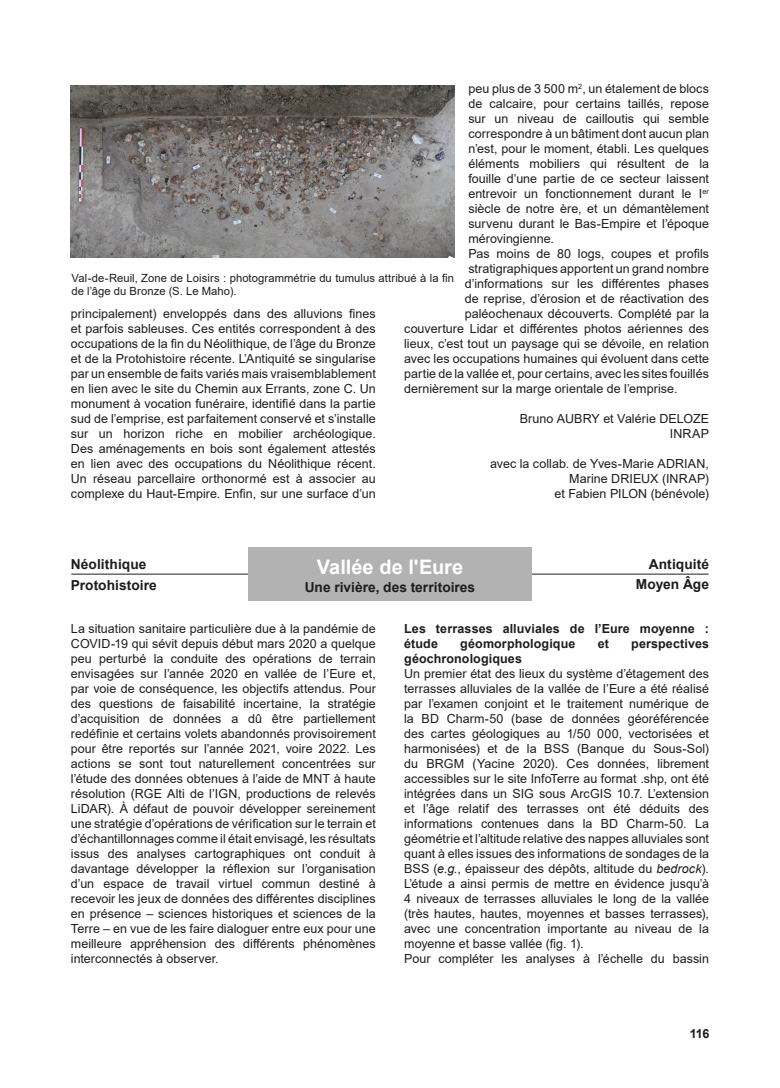
<style>
.page{position:relative;width:780px;height:1088px;background:#fff}
.page>*{position:absolute;margin:0;border:0;box-sizing:border-box;transform-origin:0 0}
.Corps_texte{font:700 20px "Arial";color:#fff}
.Corps_texte-2{font:700 13.75px "Arial";letter-spacing:.005em;color:#1d1d1b}
.Corps_texte-3{font:12.5px/15px "Arial";letter-spacing:.005em;color:#1d1d1b;text-align:justify}
.Corps_texte-4{font:700 12.5px/15px "Arial";letter-spacing:.01em;color:#1d1d1b}
.légendes{font:11.25px/12.5px "Arial";letter-spacing:.005em;color:#1d1d1b}
.s1{font-style:italic}
</style>
<div class="page">
<img style="left:71px;top:85px;width:383px;height:173px">
<hr style="left:71px;top:574px;width:637px;height:1px;background:#1d1d1b">
<div style="left:248px;top:547px;width:283px;height:54px;background:#b2b2b2"></div>
<p class="Corps_texte-3" style="left:468px;top:81px;width:242px">peu plus de 3 500 m<sup>2</sup>, un étalement de blocs de calcaire, pour certains taillés, repose sur un niveau de cailloutis qui semble correspondre à un bâtiment dont aucun plan n’est, pour le moment, établi. Les quelques éléments mobiliers qui résultent de la fouille d’une partie de ce secteur laissent entrevoir un fonctionnement durant le I<sup>er </sup>siècle de notre ère, et un démantèlement survenu durant le Bas-Empire et l’époque mérovingienne.</p>
<p class="Corps_texte-3" style="left:468px;top:246px;width:242px">Pas moins de 80 logs, coupes et profils</p>
<p class="Corps_texte-3" style="left:468px;top:261px;width:242px">stratigraphiques apportent un grand nombre</p>
<p class="Corps_texte-3" style="left:465px;top:276px;width:246px">d’informations sur les différentes phases</p>
<p class="Corps_texte-3" style="left:465px;top:291px;width:246px">de reprise, d’érosion et de réactivation des</p>
<p class="Corps_texte-3" style="left:465px;top:306px;width:246px">paléochenaux découverts. Complété par la</p>
<p class="Corps_texte-3" style="left:404px;top:321px;width:306px">couverture Lidar et différentes photos aériennes des</p>
<p class="Corps_texte-3" style="left:404px;top:336px;width:306px">lieux, c’est tout un paysage qui se dévoile, en relation</p>
<p class="Corps_texte-3" style="left:404px;top:351px;width:306px">avec les occupations humaines qui évoluent dans cette</p>
<p class="Corps_texte-3" style="left:404px;top:366px;width:306px">partie de la vallée et, pour certains, avec les sites fouillés</p>
<p class="Corps_texte-3" style="left:404px;top:381px;width:275px">dernièrement sur la marge orientale de l’emprise.</p>
<p class="Corps_texte-3" style="left:519px;top:411px;width:191px">Bruno AUBRY et Valérie DELOZE</p>
<p class="Corps_texte-3" style="left:669px;top:426px;width:41px">INRAP</p>
<p class="Corps_texte-3" style="left:490px;top:456px;width:220px">avec la collab. de Yves-Marie ADRIAN,</p>
<p class="Corps_texte-3" style="left:569px;top:471px;width:141px">Marine DRIEUX (INRAP)</p>
<p class="Corps_texte-3" style="left:554px;top:486px;width:156px">et Fabien PILON (bénévole)</p>
<p class="légendes" style="left:71px;top:272px;width:384px">Val-de-Reuil, Zone de Loisirs : photogrammétrie du tumulus attribué à la fin de l’âge du Bronze (S. Le Maho).</p>
<p class="Corps_texte-3" style="left:71px;top:306px;width:306px">principalement) enveloppés dans des alluvions fines et parfois sableuses. Ces entités correspondent à des occupations de la fin du Néolithique, de l’âge du Bronze et de la Protohistoire récente. L’Antiquité se singularise par un ensemble de faits variés mais vraisemblablement en lien avec le site du Chemin aux Errants, zone C. Un monument à vocation funéraire, identifié dans la partie sud de l’emprise, est parfaitement conservé et s’installe sur un horizon riche en mobilier archéologique.<br>Des aménagements en bois sont également attestés en lien avec des occupations du Néolithique récent.<br>Un réseau parcellaire orthonormé est à associer au complexe du Haut-Empire. Enfin, sur une surface d’un</p>
<p class="Corps_texte-2" style="left:71px;top:554px;width:77px">Néolithique</p>
<p class="Corps_texte-2" style="left:71px;top:575px;width:87px">Protohistoire</p>
<p class="Corps_texte" style="left:317px;top:553px;width:148px">Vallée de l'Eure</p>
<p class="Corps_texte-2" style="left:305px;top:577px;width:172px">Une rivière, des territoires</p>
<p class="Corps_texte-2" style="left:648px;top:555px;width:62px">Antiquité</p>
<p class="Corps_texte-2" style="left:636px;top:574px;width:75px">Moyen Âge</p>
<p class="Corps_texte-3" style="left:71px;top:621px;width:306px">La situation sanitaire particulière due à la pandémie de COVID-19 qui sévit depuis début mars 2020 a quelque peu perturbé la conduite des opérations de terrain envisagées sur l’année 2020 en vallée de l’Eure et, par voie de conséquence, les objectifs attendus. Pour des questions de faisabilité incertaine, la stratégie d’acquisition de données a dû être partiellement redéfinie et certains volets abandonnés provisoirement pour être reportés sur l’année 2021, voire 2022. Les actions se sont tout naturellement concentrées sur l’étude des données obtenues à l’aide de MNT à haute résolution (RGE Alti de l’IGN, productions de relevés LiDAR). À défaut de pouvoir développer sereinement une stratégie d’opérations de vérification sur le terrain et d’échantillonnages comme il était envisagé, les résultats issus des analyses cartographiques ont conduit à davantage développer la réflexion sur l’organisation d’un espace de travail virtuel commun destiné à recevoir les jeux de données des différentes disciplines en présence – sciences historiques et sciences de la Terre – en vue de les faire dialoguer entre eux pour une meilleure appréhension des différents phénomènes interconnectés à observer.</p>
<p class="Corps_texte-4" style="left:404px;top:621px;width:306px">Les terrasses alluviales de l’Eure moyenne : étude</p>
<p class="Corps_texte-4" style="left:460px;top:636px;width:117px">géomorphologique</p>
<p class="Corps_texte-4" style="left:597px;top:636px;width:13px">et</p>
<p class="Corps_texte-4" style="left:631px;top:636px;width:79px">perspectives</p>
<p class="Corps_texte-4" style="left:404px;top:651px;width:119px">géochronologiques</p>
<p class="Corps_texte-3" style="left:404px;top:666px;width:306px">Un premier état des lieux du système d’étagement des terrasses alluviales de la vallée de l’Eure a été réalisé par l’examen conjoint et le traitement numérique de la BD Charm-50 (base de données géoréférencée des cartes géologiques au 1/50 000, vectorisées et harmonisées) et de la BSS (Banque du Sous-Sol) du BRGM (Yacine 2020). Ces données, librement accessibles sur le site InfoTerre au format .shp, ont été intégrées dans un SIG sous ArcGIS 10.7. L’extension et l’âge relatif des terrasses ont été déduits des informations contenues dans la BD Charm-50. La géométrie et l’altitude relative des nappes alluviales sont quant à elles issues des informations de sondages de la BSS (<span class="s1">e.g.</span>, épaisseur des dépôts, altitude du <span class="s1">bedrock</span>).<br>L’étude a ainsi permis de mettre en évidence jusqu’à 4 niveaux de terrasses alluviales le long de la vallée (très hautes, hautes, moyennes et basses terrasses), avec une concentration importante au niveau de la moyenne et basse vallée (fig. 1).</p>
<p class="Corps_texte-3" style="left:404px;top:951px;width:306px">Pour compléter les analyses à l’échelle du bassin</p>
<p class="Corps_texte-4" style="left:689px;top:1026px;width:21px">116</p>
</div>
